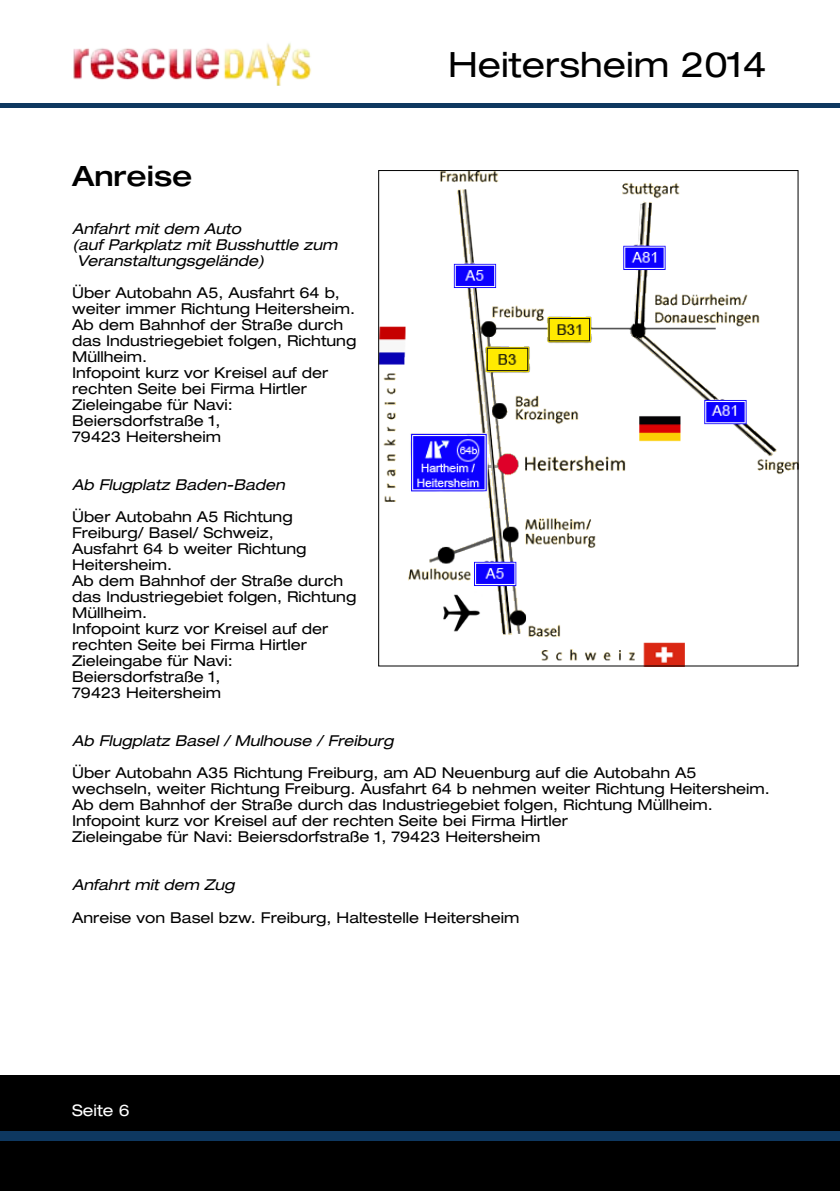
<style>
.page{position:relative;width:840px;height:1191px;background:#fff}
.page>*{position:absolute;margin:0;border:0;box-sizing:border-box;transform-origin:0 0}
.t1{font:expanded 34.8px "Helvetica Neue LT Pro";color:#000}
.t2{font:500 expanded 28px "Helvetica Neue LT Pro";color:#000}
.t3{font:expanded 16px "Helvetica Neue LT Pro";color:#fff}
.t4{font:expanded 15px/16px "Helvetica Neue LT Pro";color:#000}
.t5{font:italic expanded 15px "Helvetica Neue LT Pro";color:#000}
</style>
<div class="page">
<img style="left:380px;top:172px;width:415px;height:492px">
<div style="left:0;top:1075px;width:839px;height:116px;background:#000"></div>
<img style="left:73px;top:43px;width:238px;height:43px">
<hr style="left:0;top:104px;width:839px;height:4px;background:#0e3860">
<div style="left:0;top:1131px;width:839px;height:10px;background:#0e3860"></div>
<h1 class="t1" style="left:448px;top:43px;width:320px">Heitersheim 2014</h1>
<h2 class="t2" style="left:72px;top:158px;width:122px">Anreise</h2>
<p class="t5" style="left:72px;top:219px;width:170px">Anfahrt mit dem Auto</p>
<p class="t5" style="left:72px;top:235px;width:267px">(auf Parkplatz mit Busshuttle zum</p>
<p class="t5" style="left:77px;top:251px;width:188px">Veranstaltungsgelände)</p>
<p class="t4" style="left:72px;top:284px;width:285px">Über Autobahn A5, Ausfahrt 64 b, weiter immer Richtung Heitersheim.<br>Ab dem Bahnhof der Straße durch das Industriegebiet folgen, Richtung<br>Müllheim.<br>Infopoint kurz vor Kreisel auf der rechten Seite bei Firma Hirtler<br>Zieleingabe für Navi:<br>Beiersdorfstraße 1,<br>79423 Heitersheim</p>
<p class="t5" style="left:72px;top:475px;width:214px">Ab Flugplatz Baden-Baden</p>
<p class="t4" style="left:72px;top:508px;width:285px">Über Autobahn A5 Richtung<br>Freiburg/ Basel/ Schweiz,<br>Ausfahrt 64 b weiter Richtung<br>Heitersheim.<br>Ab dem Bahnhof der Straße durch das Industriegebiet folgen, Richtung<br>Müllheim.<br>Infopoint kurz vor Kreisel auf der rechten Seite bei Firma Hirtler<br>Zieleingabe für Navi:<br>Beiersdorfstraße 1,<br>79423 Heitersheim</p>
<p class="t5" style="left:72px;top:731px;width:322px">Ab Flugplatz Basel / Mulhouse / Freiburg</p>
<p class="t4" style="left:72px;top:764px;width:698px">Über Autobahn A35 Richtung Freiburg, am AD Neuenburg auf die Autobahn A5 wechseln, weiter Richtung Freiburg. Ausfahrt 64 b nehmen weiter Richtung Heitersheim.<br>Ab dem Bahnhof der Straße durch das Industriegebiet folgen, Richtung Müllheim.<br>Infopoint kurz vor Kreisel auf der rechten Seite bei Firma Hirtler<br>Zieleingabe für Navi: Beiersdorfstraße 1, 79423 Heitersheim</p>
<p class="t5" style="left:72px;top:875px;width:164px">Anfahrt mit dem Zug</p>
<p class="t4" style="left:72px;top:908px;width:448px">Anreise von Basel bzw. Freiburg, Haltestelle Heitersheim</p>
<p class="t3" style="left:72px;top:1100px;width:59px">Seite 6</p>
</div>
